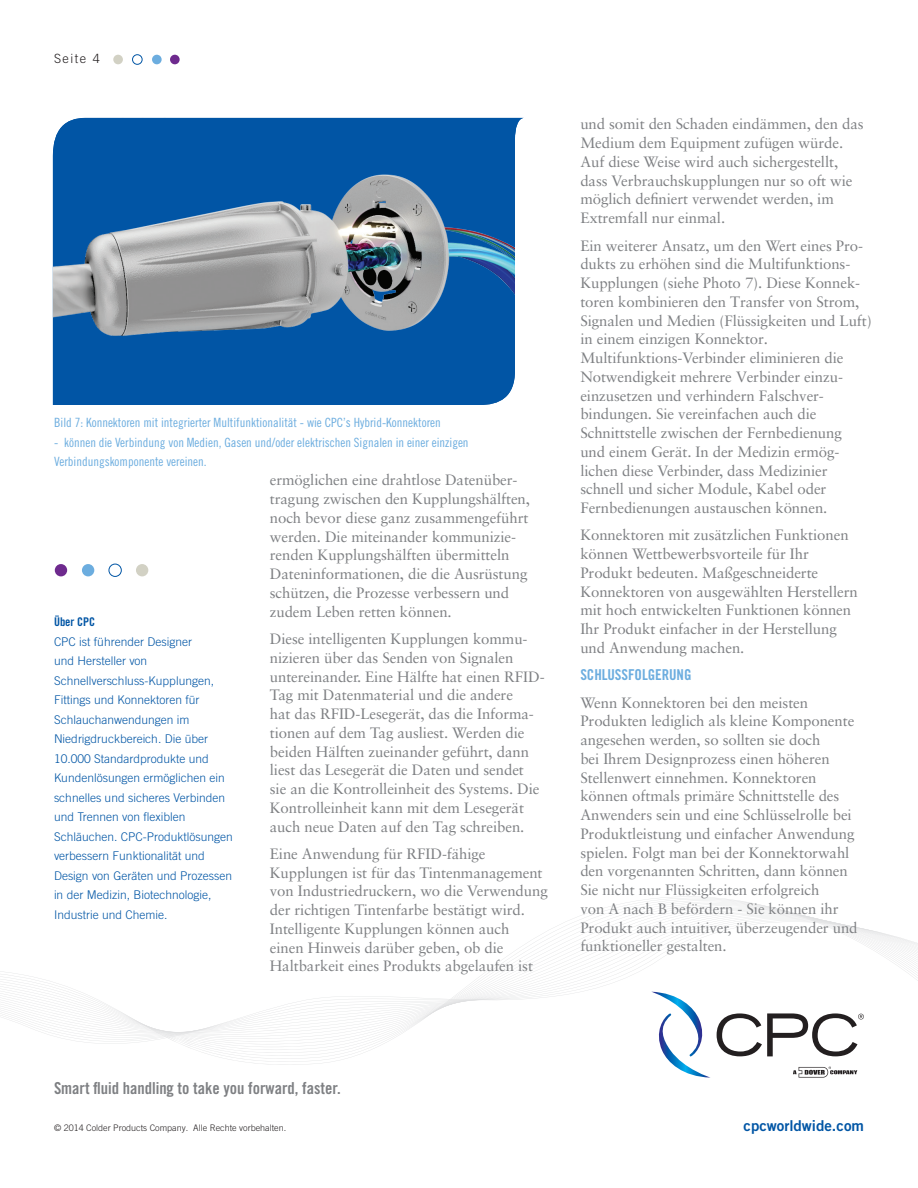
<style>
.page{position:relative;width:918px;height:1188px;background:#fff}
.page>*{position:absolute;margin:0;border:0;box-sizing:border-box;transform-origin:0 0}
.t1{font:16.5px "Trade Gothic LT Pro Bd Cn 20";color:#7e8083}
.SUB-sub{font:15px/18.8px "Sabon LT Pro";letter-spacing:-.005em;color:#7e8083}
.t2{font:15px "Trade Gothic LT Pro Bd 2";color:#0155a5}
.SUB-sub-2{font:15px "Trade Gothic LT Pro Bd Cn 20";letter-spacing:-.005em;color:#6caddf}
.t3{font:12.75px/19.5px "Trade Gothic LT Pro Cn 18";color:#6caddf}
.t4{font:300 12.75px "Trade Gothic LT Pro";letter-spacing:.12em;color:#231f20}
.t5{font:300 12px/19.5px "Trade Gothic LT Pro";color:#0155a5}
.t6{font:12px "Trade Gothic LT Pro Bd Cn 20";color:#0155a5}
.t7{font:300 9px "Trade Gothic LT Pro";color:#231f20}
.s1{font-style:inherit}
</style>
<div class="page">
<svg style="left:53px;top:118px;width:470px;height:287px;fill:#0155a5"></svg>
<img style="left:53px;top:169px;width:462px;height:218px">
<svg style="left:0;top:896px;width:918px;height:169px"></svg>
<div style="left:136px;top:564px;width:12px;height:12px;background:#d2d1c4;border-radius:50%"></div>
<div style="left:109px;top:564px;width:13px;height:13px;border:1px solid #0155a5;border-radius:50%"></div>
<div style="left:82px;top:564px;width:12px;height:12px;background:#6caddf;border-radius:50%"></div>
<div style="left:55px;top:564px;width:12px;height:12px;background:#6e2a8e;border-radius:50%"></div>
<div style="left:113px;top:55px;width:10px;height:9px;background:#d2d1c4;border-radius:50%"></div>
<div style="left:132px;top:54px;width:10px;height:11px;border:1px solid #0155a5;border-radius:50%"></div>
<div style="left:152px;top:55px;width:10px;height:9px;background:#6caddf;border-radius:50%"></div>
<div style="left:170px;top:55px;width:10px;height:9px;background:#6e2a8e;border-radius:50%"></div>
<svg style="left:651px;top:992px;width:60px;height:86px"></svg>
<svg style="left:793px;top:1066px;width:64px;height:12px"></svg>
<svg style="left:717px;top:1013px;width:147px;height:43px"></svg>
<p class="t4" style="left:54px;top:51px;width:48px">Seite 4</p>
<p class="t3" style="left:54px;top:413px;width:388px">Bild 7: Konnektoren mit integrierter Multifunktionalität - wie CPC’s Hybrid-Konnektoren</p>
<p class="t3" style="left:54px;top:432px;width:416px">- können die Verbindung von Medien, Gasen und/oder elektrischen Signalen in einer einzigen<br>Verbindungskomponente vereinen.</p>
<p class="SUB-sub" style="left:270px;top:470px;width:262px">ermöglichen eine drahtlose <span class="s1">Datenüber&shy;</span>tragung zwischen den <span class="s1">Kupplungshälften, </span>noch bevor diese ganz <span class="s1">zusammengeführt </span>werden. Die miteinander <span class="s1">kommunizie&shy;</span>renden Kupplungshälften <span class="s1">übermitteln </span>Dateninformationen, die <span class="s1">die Ausrüstung </span>schützen, die Prozesse <span class="s1">verbessern und </span>zudem Leben retten können.</p>
<p class="SUB-sub" style="left:270px;top:629px;width:276px">Diese intelligenten Kupplungen <span class="s1">kommu&shy;</span>nizieren über das Senden von <span class="s1">Signalen </span>untereinander. Eine Hälfte hat <span class="s1">einen RFID-</span>Tag mit Datenmaterial und <span class="s1">die andere<br></span>hat das RFID-Lesegerät, das die <span class="s1">Informa&shy;</span>tionen auf dem Tag ausliest. Werden <span class="s1">die </span>beiden Hälften zueinander geführt, dann liest das Lesegerät die Daten und sendet<br>sie an die Kontrolleinheit des Systems. Die Kontrolleinheit kann mit dem Lesegerät auch neue Daten auf den Tag schreiben.</p>
<p class="SUB-sub" style="left:270px;top:844px;width:279px">Eine Anwendung für RFID-fähige Kupplungen ist für das Tintenmanagement von Industriedruckern, wo die Verwendung der richtigen Tintenfarbe bestätigt wird.<br>Intelligente Kupplungen können auch<br>einen Hinweis darüber geben, ob die Haltbarkeit eines Produkts abgelaufen ist</p>
<p class="t6" style="left:54px;top:615px;width:43px">Über CPC</p>
<p class="t5" style="left:54px;top:632px;width:180px">CPC ist führender Designer<br>und Hersteller von<br>Schnellverschluss-Kupplungen,<br>Fittings und Konnektoren für<br>Schlauchanwendungen im<br>Niedrigdruckbereich. Die über<br>10.000 Standardprodukte und<br>Kundenlösungen ermöglichen ein schnelles und sicheres Verbinden und Trennen von flexiblen<br>Schläuchen. CPC-Produktlösungen verbessern Funktionalität und<br>Design von Geräten und Prozessen in der Medizin, Biotechnologie,<br>Industrie und Chemie.</p>
<p class="SUB-sub" style="left:580px;top:114px;width:285px">und somit den Schaden eindämmen, den das Medium dem Equipment zufügen würde.<br>Auf diese Weise wird auch sichergestellt, dass Verbrauchskupplungen nur so oft wie <span class="s1">möglich</span> definiert verwendet werden, im <span class="s1">Extremfall</span> nur einmal.</p>
<p class="SUB-sub" style="left:580px;top:236px;width:293px">Ein weiterer Ansatz, um den Wert <span class="s1">eines Pro&shy;</span>dukts zu erhöhen sind die <span class="s1">Multifunktions-</span>Kupplungen (siehe Photo <span class="s1">7). Diese Konnek&shy;</span>toren kombinieren den <span class="s1">Transfer von Strom, S</span>ignalen und Medien <span class="s1">(Flüssigkeiten und Luft) i</span>n einem einzigen <span class="s1">Konnektor.<br></span>Multifunktions-Verbinder <span class="s1">eliminieren die </span>Notwendigkeit mehrere <span class="s1">Verbinder einzu&shy;</span>einzusetzen und verhindern <span class="s1">Falschver&shy;</span>bindungen. Sie vereinfachen <span class="s1">auch die </span>Schnittstelle zwischen der <span class="s1">Fernbedienung<br></span>und einem Gerät. In der <span class="s1">Medizin ermög&shy;lichen</span> diese Verbinder, dass <span class="s1">Medizinier </span>schnell und sicher Module, Kabel <span class="s1">oder </span>Fernbedienungen austauschen können.</p>
<p class="SUB-sub" style="left:580px;top:525px;width:279px">Konnektoren mit zusätzlichen Funktionen können Wettbewerbsvorteile für Ihr Produkt bedeuten. Maßgeschneiderte Konnektoren von ausgewählten Herstellern mit hoch entwickelten Funktionen können Ihr Produkt einfacher in der Herstellung und Anwendung machen.</p>
<p class="SUB-sub-2" style="left:580px;top:666px;width:113px">SCHLUSSFOLGERUNG</p>
<p class="SUB-sub" style="left:580px;top:693px;width:279px">Wenn Konnektoren bei den meisten Produkten lediglich als kleine Komponente angesehen werden, so sollten sie doch<br>bei Ihrem Designprozess einen höheren Stellenwert einnehmen. Konnektoren können oftmals primäre Schnittstelle des Anwenders sein und eine Schlüsselrolle bei Produktleistung und einfacher Anwendung spielen. Folgt man bei der Konnektorwahl den vorgenannten Schritten, dann können Sie nicht nur Flüssigkeiten erfolgreich<br>von A nach B befördern - Sie können ihr Produkt auch intuitiver, überzeugender und funktioneller gestalt<span class="s1">en</span>.</p>
<p class="t1" style="left:54px;top:1078px;width:288px">Smart fluid handling to take you forward, faster.</p>
<p class="t7" style="left:54px;top:1123px;width:234px">© 2014 Colder Products Company. Alle Rechte vorbehalten.</p>
<p class="t2" style="left:744px;top:1117px;width:122px">cpcworldwide.com</p>
</div>
